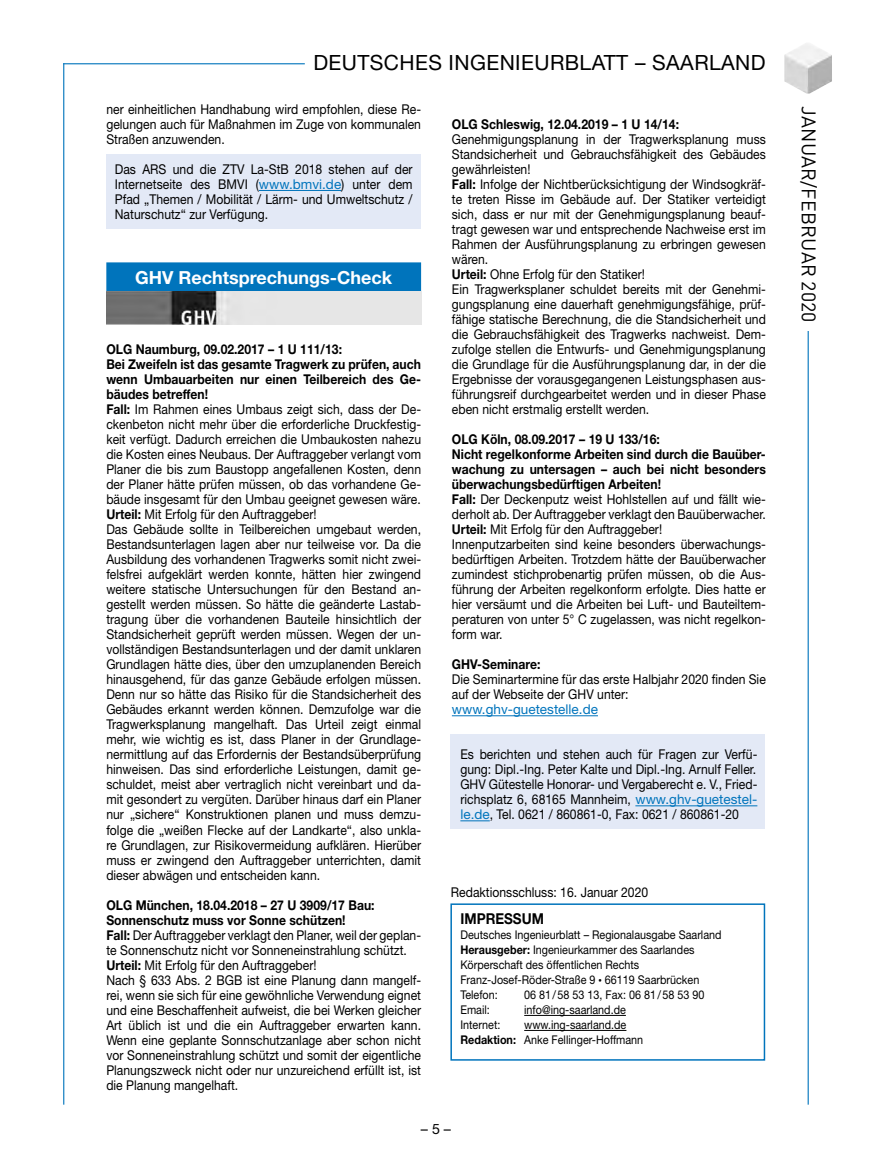
<style>
.page{position:relative;width:872px;height:1170px;background:#fff}
.page>*{position:absolute;margin:0;border:0;box-sizing:border-box;transform-origin:0 0}
.t1{font:21px "Helvetica Neue LT Std";letter-spacing:.02em;color:#000}
.t2{font:19.5px "DINOT";letter-spacing:.01em;color:#000}
.t3{font:700 18px "Helvetica Neue LT Std";color:#fff}
.t4{font:700 15px "Helvetica Neue LT Std";color:#000;scale:.9 1}
.t5{font:14.25px "Helvetica Neue LT Std";color:#000}
.t6{font:13.5px/15px "Helvetica Neue LT Std";color:#000;scale:.9 1}
.t7{font:700 13.5px "Helvetica Neue LT Std";color:#000;scale:.9 1}
.t8{font:13.5px "Helvetica Neue LT Std";color:#0074bc}
.t9{font:12px/15px "Helvetica Neue LT Std";color:#000;scale:.9 1}
.s1{color:#0074bc}
.s2{font-weight:700}
.s3{font-size:7.5px}
</style>
<div class="page">
<hr style="left:807px;top:222px;width:1px;height:882px;background:#0074bc">
<hr style="left:63px;top:63px;width:1px;height:1041px;background:#0074bc">
<hr style="left:63px;top:63px;width:242px;height:1px;background:#0074bc">
<div style="left:797px;top:106px;width:24px;height:225px;background:#fff"></div>
<img style="left:784px;top:43px;width:48px;height:51px">
<div style="left:106px;top:154px;width:315px;height:75px;background:#e3e9f6"></div>
<div style="left:450px;top:734px;width:315px;height:94px;background:#e3e9f6"></div>
<hr style="left:259px;top:190px;width:82px;height:1px;background:#0074bc">
<div style="left:106px;top:262px;width:315px;height:30px;background:#0074bc"></div>
<img style="left:106px;top:291px;width:315px;height:33px">
<hr style="left:452px;top:715px;width:146px;height:1px;background:#0074bc">
<hr style="left:635px;top:805px;width:122px;height:1px;background:#0074bc">
<hr style="left:460px;top:820px;width:30px;height:1px;background:#0074bc">
<hr style="left:524px;top:1014px;width:102px;height:1px;background:#000">
<hr style="left:524px;top:1029px;width:102px;height:1px;background:#000">
<div style="left:450px;top:903px;width:315px;height:157px;border:2px solid #0074bc"></div>
<h1 class="t1" style="left:313px;top:50px;width:454px">DEUTSCHES INGENIEURBLATT – SAARLAND</h1>
<p class="t6" style="left:106px;top:102px;width:351px;text-align:justify">ner einheitlichen Handhabung wird empfohlen, diese Re&shy;gelungen auch für Maßnahmen im Zuge von kommunalen Straßen anzuwenden.</p>
<p class="t6" style="left:115px;top:162px;width:332px;text-align:justify">Das ARS und die ZTV La-StB 2018 stehen auf der Internetseite des BMVI (<span class="s1">www.bmvi.de</span>) unter dem Pfad „Themen / Mobilität / Lärm- und Umweltschutz / Naturschutz“ zur Verfügung.</p>
<h3 class="t3" style="left:135px;top:266px;width:259px">GHV Rechtsprechungs-Check</h3>
<p class="t6" style="left:106px;top:342px;width:351px"><span class="s2">OLG Naumburg, 09.02.2017 – 1 U 111/13:<br>Bei Zweifeln ist das gesamte Tragwerk zu prüfen, auch wenn Umbauarbeiten nur einen Teilbereich des Ge&shy;bäudes betreffen!<br>Fall:</span> Im Rahmen eines Umbaus zeigt sich, dass der De&shy;ckenbeton nicht mehr über die erforderliche Druckfestig&shy;keit verfügt. Dadurch erreichen die Umbaukosten nahezu die Kosten eines Neubaus. Der Auftraggeber verlangt vom Planer die bis zum Baustopp angefallenen Kosten, denn der Planer hätte prüfen müssen, ob das vorhandene Ge&shy;bäude insgesamt für den Umbau geeignet gewesen wäre.<br><span class="s2">Urteil:</span> Mit Erfolg für den Auftraggeber!<br>Das Gebäude sollte in Teilbereichen umgebaut werden, Bestandsunterlagen lagen aber nur teilweise vor. Da die Ausbildung des vorhandenen Tragwerks somit nicht zwei&shy;felsfrei aufgeklärt werden konnte, hätten hier zwingend weitere statische Untersuchungen für den Bestand an&shy;gestellt werden müssen. So hätte die geänderte Lastab&shy;tragung über die vorhandenen Bauteile hinsichtlich der Standsicherheit geprüft werden müssen. Wegen der un&shy;vollständigen Bestandsunterlagen und der damit unklaren Grundlagen hätte dies, über den umzuplanenden Bereich hinausgehend, für das ganze Gebäude erfolgen müssen.<br>Denn nur so hätte das Risiko für die Standsicherheit des Gebäudes erkannt werden können. Demzufolge war die Tragwerksplanung mangelhaft. Das Urteil zeigt einmal mehr, wie wichtig es ist, dass Planer in der Grundlage&shy;nermittlung auf das Erfordernis der Bestandsüberprüfung hinweisen. Das sind erforderliche Leistungen, damit ge&shy;schuldet, meist aber vertraglich nicht vereinbart und da&shy;mit gesondert zu vergüten. Darüber hinaus darf ein Planer nur „sichere“ Konstruktionen planen und muss demzu&shy;folge die „weißen Flecke auf der Landkarte“, also unkla&shy;re Grundlagen, zur Risikovermeidung aufklären. Hierüber muss er zwingend den Auftraggeber unterrichten, damit dieser abwägen und entscheiden kann.</p>
<p class="t6" style="left:106px;top:897px;width:351px"><span class="s2">OLG München, 18.04.2018 – 27 U 3909/17 Bau:<br>Sonnenschutz muss vor Sonne schützen!<br>Fall:</span> Der Auftraggeber verklagt den Planer, weil der geplan&shy;te Sonnenschutz nicht vor Sonneneinstrahlung schützt.<br><span class="s2">Urteil:</span> Mit Erfolg für den Auftraggeber!<br>Nach § 633 Abs. 2 BGB ist eine Planung dann mangelf&shy;rei, wenn sie sich für eine gewöhnliche Verwendung eignet und eine Beschaffenheit aufweist, die bei Werken gleicher Art üblich ist und die ein Auftraggeber erwarten kann.<br>Wenn eine geplante Sonnschutzanlage aber schon nicht vor Sonneneinstrahlung schützt und somit der eigentliche Planungszweck nicht oder nur unzureichend erfüllt ist, ist die Planung mangelhaft.</p>
<p class="t7" style="left:452px;top:116px;width:254px">OLG Schleswig, 12.04.2019 – 1 U 14/14:</p>
<p class="t6" style="left:452px;top:132px;width:350px">Genehmigungsplanung in der Tragwerksplanung muss Standsicherheit und Gebrauchsfähigkeit des Gebäudes gewährleisten!<br><span class="s2">Fall:</span> Infolge der Nichtberücksichtigung der Windsogkräf&shy;te treten Risse im Gebäude auf. Der Statiker verteidigt sich, dass er nur mit der Genehmigungsplanung beauf&shy;tragt gewesen war und entsprechende Nachweise erst im Rahmen der Ausführungsplanung zu erbringen gewesen wären.<br><span class="s2">Urteil:</span> Ohne Erfolg für den Statiker!<br>Ein Tragwerksplaner schuldet bereits mit der Genehmi&shy;gungsplanung eine dauerhaft genehmigungsfähige, prüf&shy;fähige statische Berechnung, die die Standsicherheit und die Gebrauchsfähigkeit des Tragwerks nachweist. Dem&shy;zufolge stellen die Entwurfs- und Genehmigungsplanung die Grundlage für die Ausführungsplanung dar, in der die Ergebnisse der vorausgegangenen Leistungsphasen aus&shy;führungsreif durchgearbeitet werden und in dieser Phase eben nicht erstmalig erstellt werden.</p>
<p class="t6" style="left:452px;top:432px;width:350px"><span class="s2">OLG Köln, 08.09.2017 – 19 U 133/16:<br>Nicht regelkonforme Arbeiten sind durch die Bauüber&shy;wachung zu untersagen – auch bei nicht besonders überwachungsbedürftigen Arbeiten!<br>Fall:</span> Der Deckenputz weist Hohlstellen auf und fällt wie&shy;derholt ab. Der Auftraggeber verklagt den Bauüberwacher.<br><span class="s2">Urteil:</span> Mit Erfolg für den Auftraggeber!<br>Innenputzarbeiten sind keine besonders überwachungs&shy;bedürftigen Arbeiten. Trotzdem hätte der Bauüberwacher zumindest stichprobenartig prüfen müssen, ob die Aus&shy;führung der Arbeiten regelkonform erfolgte. Dies hatte er hier versäumt und die Arbeiten bei Luft- und Bauteiltem&shy;peraturen von unter 5° C zugelassen, was nicht regelkon&shy;form war.</p>
<p class="t7" style="left:452px;top:656px;width:100px">GHV-Seminare:</p>
<p class="t6" style="left:452px;top:672px;width:350px">Die Seminartermine für das erste Halbjahr 2020 finden Sie auf der Webseite der GHV unter:</p>
<p class="t8" style="left:452px;top:701px;width:148px">www.ghv-guetestelle.de</p>
<p class="t6" style="left:460px;top:747px;width:331px;text-align:justify">Es berichten und stehen auch für Fragen zur Verfü&shy;gung: Dipl.-Ing. Peter Kalte und Dipl.-Ing. Arnulf Feller.<br>GHV Gütestelle Honorar- und Vergaberecht e. V., Fried&shy;richsplatz 6, 68165 Mannheim, <span class="s1">www.ghv-guetestel&shy;le.de</span>, Tel. 0621 / 860861-0, Fax: 0621 / 860861-20</p>
<p class="t6" style="left:451px;top:884px;width:221px">Redaktionsschluss: 16. Januar 2020</p>
<p class="t4" style="left:460px;top:909px;width:94px">IMPRESSUM</p>
<p class="t9" style="left:460px;top:927px;width:292px">Deutsches Ingenieurblatt – Regionalausgabe Saarland <span class="s2">Herausgeber:</span> Ingenieurkammer des Saarlandes Körperschaft des öffentlichen Rechts Franz-Josef-Röder-Straße 9 <span class="s3">•</span> 66119 Saarbrücken Telefon:</p>
<p class="t9" style="left:524px;top:987px;width:202px">06 81/58 53 13, Fax: 06 81/58 53 90</p>
<p class="t9" style="left:460px;top:1002px;width:34px">Email:</p>
<p class="t9" style="left:524px;top:1002px;width:114px">info@ing-saarland.de</p>
<p class="t9" style="left:460px;top:1017px;width:46px">Internet:</p>
<p class="t9" style="left:460px;top:1017px;width:205px;text-indent:64px">www.ing-saarland.de<br><span class="s2">Redaktion:</span> Anke Fellinger-Hoffmann</p>
<p class="t5" style="left:421px;top:1120px;width:32px">– 5 –</p>
<h2 class="t2" style="left:821px;top:106px;width:217px;rotate:90deg">JANUAR/FEBRUAR 2020</h2>
</div>
